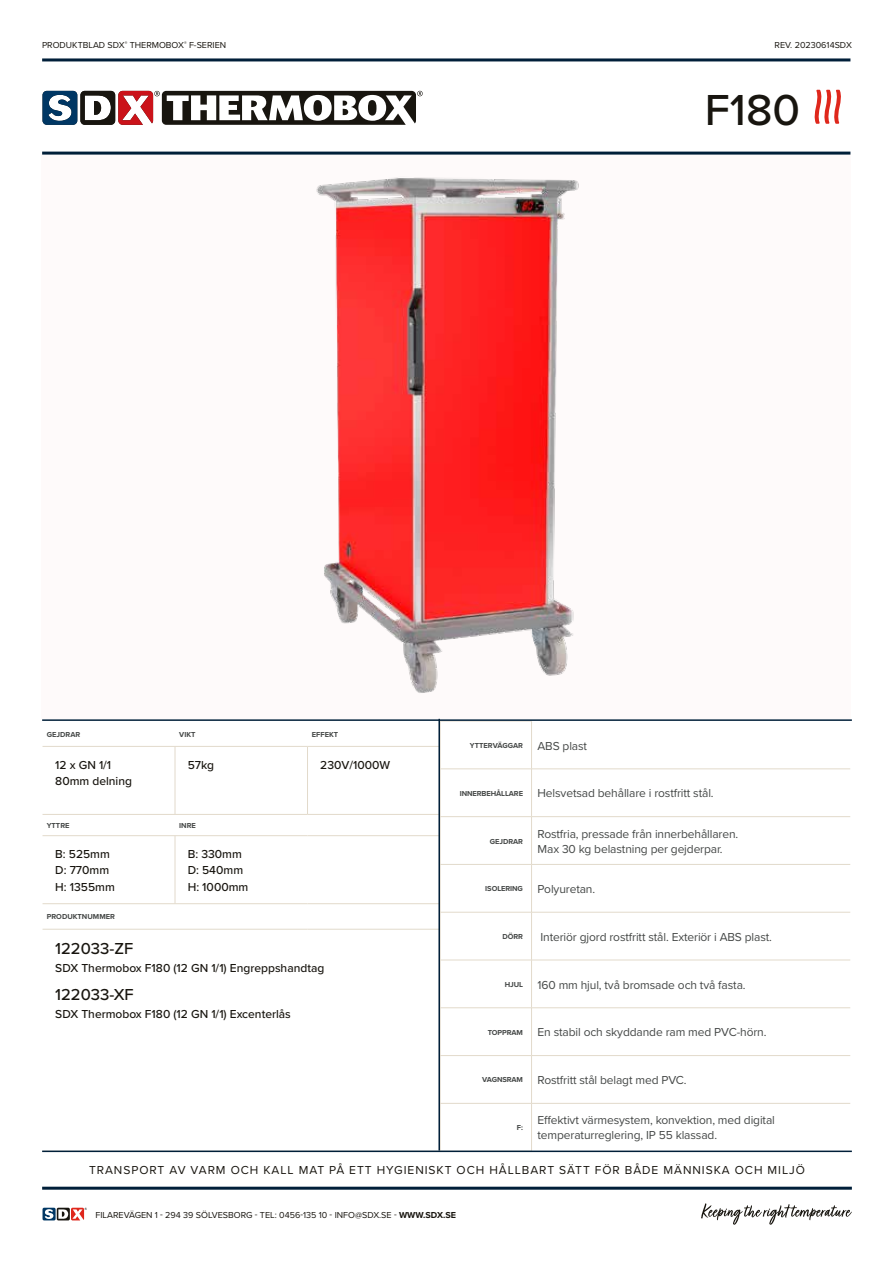
<style>
.page{position:relative;width:893px;height:1263px;background:#fff}
.page>*{position:absolute;margin:0;border:0;box-sizing:border-box;transform-origin:0 0}
.t1{font:500 45px "Proxima Nova";color:#18150f}
.t2{font:500 16.5px "Proxima Nova";color:#18150f}
.t3{font:12px/15px "Proxima Nova";letter-spacing:-.01em;color:#454847}
.t4{font:500 12px/16.5px "Proxima Nova";color:#18150f}
.t5{font:12px "Proxima Nova";letter-spacing:.08em;color:#18150f}
.t6{font:9px "Proxima Nova";color:#18150f}
.t7{font:700 7.5px "Proxima Nova";color:#454847}
.s1{font-weight:400;font-size:12px}
.s2{font-weight:700;font-size:7.5px}
.s3{font-weight:700}
</style>
<div class="page">
<div style="left:42px;top:155px;width:808px;height:564px;background:#fefafa"></div>
<img style="left:316px;top:177px;width:263px;height:542px">
<hr style="left:440px;top:721px;width:92px;height:1px;background:#e2dacb">
<hr style="left:440px;top:721px;width:1px;height:48px;background:#e2dacb">
<hr style="left:531px;top:721px;width:1px;height:48px;background:#e2dacb">
<hr style="left:440px;top:769px;width:91px;height:1px;background:#e2dacb">
<hr style="left:440px;top:769px;width:1px;height:47px;background:#e2dacb">
<hr style="left:531px;top:769px;width:319px;height:1px;background:#e2dacb">
<hr style="left:531px;top:769px;width:1px;height:47px;background:#e2dacb">
<hr style="left:440px;top:816px;width:91px;height:1px;background:#e2dacb">
<hr style="left:440px;top:817px;width:1px;height:47px;background:#e2dacb">
<hr style="left:531px;top:816px;width:319px;height:1px;background:#e2dacb">
<hr style="left:531px;top:817px;width:1px;height:47px;background:#e2dacb">
<hr style="left:440px;top:864px;width:91px;height:1px;background:#e2dacb">
<hr style="left:440px;top:865px;width:1px;height:47px;background:#e2dacb">
<hr style="left:531px;top:864px;width:319px;height:1px;background:#e2dacb">
<hr style="left:531px;top:865px;width:1px;height:47px;background:#e2dacb">
<hr style="left:440px;top:912px;width:91px;height:1px;background:#e2dacb">
<hr style="left:440px;top:912px;width:1px;height:48px;background:#e2dacb">
<hr style="left:531px;top:912px;width:319px;height:1px;background:#e2dacb">
<hr style="left:531px;top:912px;width:1px;height:48px;background:#e2dacb">
<hr style="left:440px;top:960px;width:91px;height:1px;background:#e2dacb">
<hr style="left:440px;top:960px;width:1px;height:47px;background:#e2dacb">
<hr style="left:531px;top:960px;width:319px;height:1px;background:#e2dacb">
<hr style="left:531px;top:960px;width:1px;height:47px;background:#e2dacb">
<hr style="left:440px;top:1007px;width:91px;height:1px;background:#e2dacb">
<hr style="left:440px;top:1008px;width:1px;height:47px;background:#e2dacb">
<hr style="left:531px;top:1007px;width:319px;height:1px;background:#e2dacb">
<hr style="left:531px;top:1008px;width:1px;height:47px;background:#e2dacb">
<hr style="left:440px;top:1055px;width:91px;height:1px;background:#e2dacb">
<hr style="left:440px;top:1056px;width:1px;height:47px;background:#e2dacb">
<hr style="left:531px;top:1055px;width:319px;height:1px;background:#e2dacb">
<hr style="left:531px;top:1056px;width:1px;height:47px;background:#e2dacb">
<hr style="left:440px;top:1103px;width:91px;height:1px;background:#e2dacb">
<hr style="left:440px;top:1103px;width:1px;height:48px;background:#e2dacb">
<hr style="left:531px;top:1103px;width:319px;height:1px;background:#e2dacb">
<hr style="left:531px;top:1103px;width:1px;height:48px;background:#e2dacb">
<hr style="left:43px;top:746px;width:132px;height:1px;background:#e2dacb">
<hr style="left:175px;top:746px;width:132px;height:1px;background:#e2dacb">
<hr style="left:175px;top:746px;width:1px;height:68px;background:#e2dacb">
<hr style="left:307px;top:746px;width:133px;height:1px;background:#e2dacb">
<hr style="left:43px;top:814px;width:132px;height:1px;background:#e2dacb">
<hr style="left:175px;top:814px;width:132px;height:1px;background:#e2dacb">
<hr style="left:307px;top:814px;width:133px;height:1px;background:#e2dacb">
<hr style="left:43px;top:903px;width:132px;height:1px;background:#e2dacb">
<hr style="left:175px;top:903px;width:132px;height:1px;background:#e2dacb">
<hr style="left:307px;top:903px;width:133px;height:1px;background:#e2dacb">
<hr style="left:43px;top:835px;width:132px;height:1px;background:#e2dacb">
<hr style="left:175px;top:835px;width:132px;height:1px;background:#e2dacb">
<hr style="left:175px;top:836px;width:1px;height:67px;background:#e2dacb">
<hr style="left:307px;top:835px;width:133px;height:1px;background:#e2dacb">
<hr style="left:43px;top:929px;width:132px;height:1px;background:#e2dacb">
<hr style="left:175px;top:929px;width:132px;height:1px;background:#e2dacb">
<hr style="left:307px;top:929px;width:133px;height:1px;background:#e2dacb">
<hr style="left:307px;top:746px;width:1px;height:68px;background:#e2dacb">
<hr style="left:42px;top:1150px;width:810px;height:2px;background:#001f39">
<hr style="left:42px;top:1187px;width:810px;height:3px;background:#001f39">
<hr style="left:42px;top:58px;width:808px;height:3px;background:#001f39">
<hr style="left:42px;top:152px;width:808px;height:3px;background:#001f39">
<svg style="left:43px;top:91px;width:380px;height:34px"></svg>
<svg style="left:43px;top:1208px;width:44px;height:12px"></svg>
<svg style="left:701px;top:1203px;width:151px;height:22px"></svg>
<hr style="left:42px;top:719px;width:810px;height:2px;background:#001f39">
<hr style="left:438px;top:719px;width:2px;height:431px;background:#001f39">
<svg style="left:814px;top:90px;width:27px;height:34px"></svg>
<p class="t6" style="left:42px;top:39px;width:186px">PRODUKTBLAD SDX<sup>®</sup> THERMOBOX<sup>®</sup> F-SERIEN</p>
<p class="t6" style="left:775px;top:39px;width:79px">REV. 20230614SDX</p>
<h1 class="t1" style="left:705px;top:76px;width:97px">F180</h1>
<p class="t7" style="left:47px;top:728px;width:35px">GEJDRAR</p>
<p class="t7" style="left:179px;top:728px;width:18px">VIKT</p>
<p class="t7" style="left:312px;top:728px;width:28px">EFFEKT</p>
<p class="t4" style="left:55px;top:756px;width:78px">12 x GN 1/1<br>80mm delning</p>
<p class="t4" style="left:188px;top:756px;width:28px">57kg</p>
<p class="t4" style="left:320px;top:756px;width:72px">230V/1000W</p>
<p class="t7" style="left:47px;top:820px;width:24px">YTTRE</p>
<p class="t7" style="left:179px;top:820px;width:18px">INRE</p>
<p class="t4" style="left:55px;top:845px;width:61px">B: 525mm<br>D: 770mm<br>H: 1355mm</p>
<p class="t4" style="left:188px;top:845px;width:62px">B: 330mm<br>D: 540mm<br>H: 1000mm</p>
<p class="t7" style="left:47px;top:911px;width:70px">PRODUKTNUMMER</p>
<h2 class="t2" style="left:55px;top:936px;width:80px">122033-ZF</h2>
<p class="t4" style="left:55px;top:959px;width:271px">SDX Thermobox F180 (12 GN 1/1) Engreppshandtag</p>
<h2 class="t2" style="left:55px;top:982px;width:80px">122033-XF</h2>
<p class="t4" style="left:55px;top:1005px;width:237px">SDX Thermobox F180 (12 GN 1/1) Excenterlås</p>
<p class="t7" style="left:470px;top:740px;width:119px">YTTERVÄGGAR <span class="s1">ABS plast</span></p>
<p class="t3" style="left:460px;top:785px;width:256px"><span class="s2">INNERBEHÅLLARE</span> Helsvetsad behållare i rostfritt stål.</p>
<p class="t7" style="left:490px;top:835px;width:35px">GEJDRAR</p>
<p class="t3" style="left:537px;top:826px;width:202px">Rostfria, pressade från innerbehållaren.<br>Max 30 kg belastning per gejderpar.</p>
<p class="t3" style="left:485px;top:881px;width:111px"><span class="s2">ISOLERING</span> Polyuretan.</p>
<p class="t7" style="left:502px;top:931px;width:22px">DÖRR</p>
<p class="t3" style="left:540px;top:929px;width:233px">Interiör gjord rostfritt stål. Exteriör i ABS plast.</p>
<p class="t3" style="left:505px;top:976px;width:242px"><span class="s2">HJUL</span> 160 mm hjul, två bromsade och två fasta.</p>
<p class="t3" style="left:488px;top:1024px;width:280px"><span class="s2">TOPPRAM</span> En stabil och skyddande ram med PVC-hörn.</p>
<p class="t3" style="left:482px;top:1072px;width:206px"><span class="s2">VAGNSRAM</span> Rostfritt stål belagt med PVC.</p>
<p class="t7" style="left:517px;top:1122px;width:8px">F:</p>
<p class="t3" style="left:537px;top:1112px;width:239px">Effektivt värmesystem, konvektion, med digital temperaturreglering, IP 55 klassad.</p>
<p class="t5" style="left:89px;top:1161px;width:717px">TRANSPORT AV VARM OCH KALL MAT PÅ ETT HYGIENISKT OCH HÅLLBART SÄTT FÖR BÅDE MÄNNISKA OCH MILJÖ</p>
<p class="t6" style="left:95px;top:1208px;width:362px">FILAREVÄGEN 1 - 294 39 SÖLVESBORG - TEL: 0456-135 10 - INFO@SDX.SE - <span class="s3">WWW.SDX.SE</span></p>
</div>
